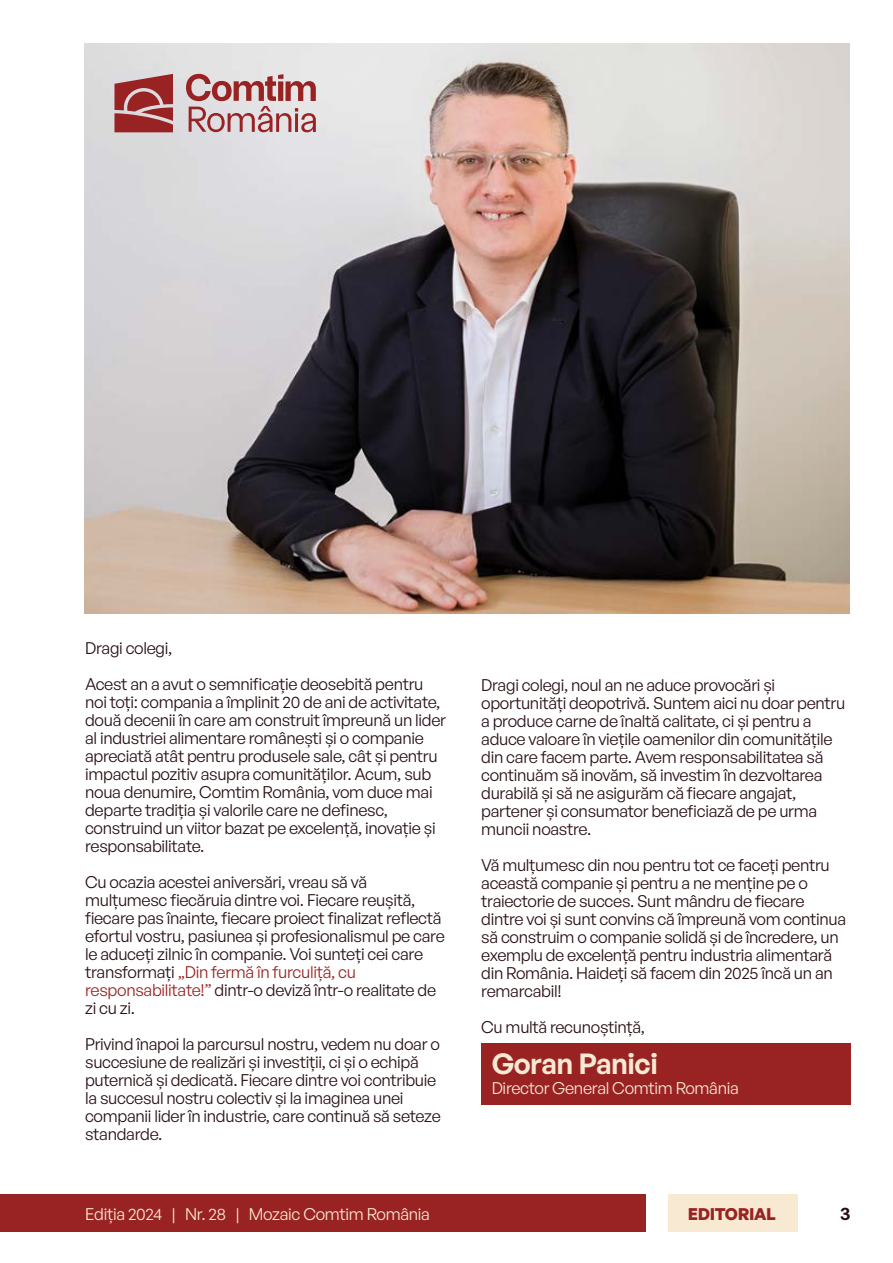
<style>
.page{position:relative;width:893px;height:1263px;background:#fff}
.page>*{position:absolute;margin:0;border:0;box-sizing:border-box;transform-origin:0 0}
.t1{font:600 28.5px "General Sans";color:#f7e9d2}
.t2{font:600 18px "General Sans";color:#280f12}
.t3{font:16.5px/18px "General Sans";letter-spacing:-.02em;color:#280f12}
.t4{font:16.5px "General Sans";letter-spacing:-.02em;color:#f7e9d2}
.t5{font:700 16.5px "General Sans";letter-spacing:-.02em;color:#992323}
.s1{color:#992323}
</style>
<div class="page">
<div style="left:0;top:1194px;width:646px;height:38px;background:#992323"></div>
<div style="left:667px;top:1194px;width:130px;height:38px;background:#f7e9d2"></div>
<div style="left:481px;top:1043px;width:370px;height:62px;background:#992323"></div>
<img style="left:84px;top:44px;width:765px;height:569px">
<svg style="left:114px;top:74px;width:202px;height:58px"></svg>
<p class="t3" style="left:85px;top:630px;width:340px;line-height:36px">Dragi colegi,<br>Acest an a avut o semnificaţie deosebită pentru</p>
<p class="t3" style="left:85px;top:693px;width:362px">noi toţi: compania a împlinit 20 de ani de activitate, două decenii în care am construit împreună un lider al industriei alimentare românești și o companie apreciată atât pentru produsele sale, cât și pentru impactul pozitiv asupra comunităţilor. Acum, sub noua denumire, Comtim România, vom duce mai departe tradiţia și valorile care ne definesc, construind un viitor bazat pe excelenţă, inovaţie și responsabilitate.</p>
<p class="t3" style="left:85px;top:873px;width:361px">Cu ocazia acestei aniversări, vreau să vă mulţumesc fiecăruia dintre voi. Fiecare reușită, fiecare pas înainte, fiecare proiect finalizat reflectă efortul vostru, pasiunea și profesionalismul pe care le aduceţi zilnic în companie. Voi sunteţi cei care transformaţi <span class="s1">„Din fermă în furculiţă, cu responsabilitate!”</span> dintr-o deviză într-o realitate de zi cu zi.</p>
<p class="t3" style="left:85px;top:1035px;width:357px">Privind înapoi la parcursul nostru, vedem nu doar o succesiune de realizări și investiţii, ci și o echipă puternică și dedicată. Fiecare dintre voi contribuie la succesul nostru colectiv și la imaginea unei companii lider în industrie, care continuă să seteze standarde.</p>
<p class="t3" style="left:481px;top:675px;width:365px">Dragi colegi, noul an ne aduce provocări și oportunităţi deopotrivă. Suntem aici nu doar pentru a produce carne de înaltă calitate, ci și pentru a aduce valoare în vieţile oamenilor din comunităţile din care facem parte. Avem responsabilitatea să continuăm să inovăm, să investim în dezvoltarea durabilă și să ne asigurăm că fiecare angajat, partener și consumator beneficiază de pe urma muncii noastre.</p>
<p class="t3" style="left:481px;top:855px;width:367px">Vă mulţumesc din nou pentru tot ce faceţi pentru această companie și pentru a ne menţine pe o traiectorie de succes. Sunt mândru de fiecare dintre voi și sunt convins că împreună vom continua să construim o companie solidă și de încredere, un exemplu de excelenţă pentru industria alimentară din România. Haideţi să facem din 2025 încă un an remarcabil!</p>
<p class="t3" style="left:481px;top:1017px;width:166px">Cu multă recunoștinţă,</p>
<h1 class="t1" style="left:492px;top:1046px;width:168px">Goran Panici</h1>
<p class="t4" style="left:492px;top:1077px;width:249px">Director General Comtim România</p>
<p class="t4" style="left:85px;top:1204px;width:346px">Ediţia 2024 | Nr. 28 | Mozaic Comtim România</p>
<p class="t5" style="left:688px;top:1204px;width:89px">EDITORIAL</p>
<p class="t2" style="left:840px;top:1202px;width:12px">3</p>
</div>
